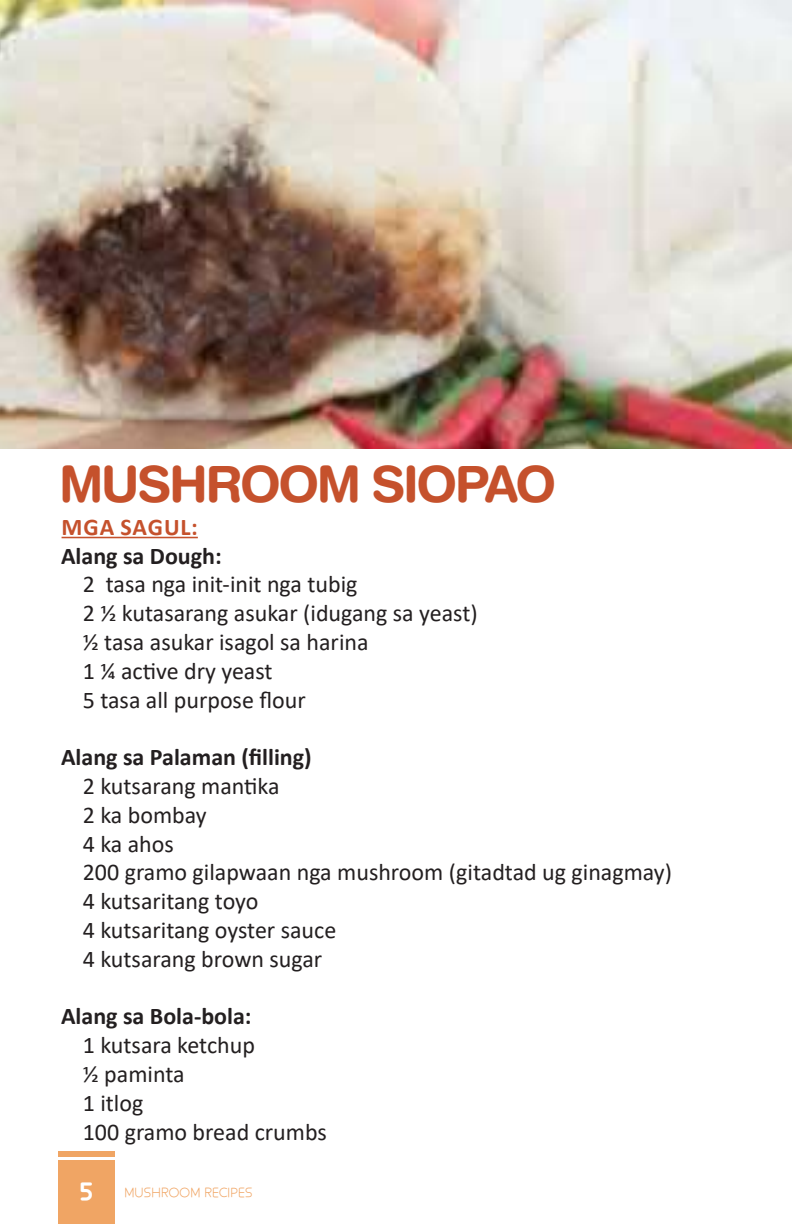
<style>
.page{position:relative;width:792px;height:1224px;background:#fff}
.page>*{position:absolute;margin:0;border:0;box-sizing:border-box;transform-origin:0 0}
.t1{font:700 50px "Helvetica Rounded LT Std";letter-spacing:-.05em;color:#c5512c}
.t2{font:24px "Calibri";color:#231f20}
.t3{font:700 24px "Calibri";color:#231f20}
.t4{font:700 24px "Calibri";letter-spacing:.04em;color:#c5512c}
.t5{font:700 20px "Smile";color:#fff}
.t6{font:300 12px "Smile";color:#f0a564}
</style>
<div class="page">
<div style="left:58px;top:1160px;width:57px;height:64px;background:#f0a564"></div>
<div style="left:58px;top:1152px;width:57px;height:5px;background:#f0a564"></div>
<hr style="left:62px;top:537px;width:136px;height:1px;background:#c5512c">
<img style="left:0;top:0;width:792px;height:449px">
<p class="t1" style="left:59px;top:454px;width:499px">MUSHROOM SIOPAO</p>
<p class="t4" style="left:62px;top:510px;width:138px">MGA SAGUL:</p>
<p class="t3" style="left:61px;top:539px;width:162px">Alang sa Dough:</p>
<p class="t2" style="left:83px;top:568px;width:276px">2 tasa nga init-init nga tubig</p>
<p class="t2" style="left:83px;top:597px;width:396px">2 ½ kutasarang asukar (idugang sa yeast)</p>
<p class="t2" style="left:83px;top:625px;width:287px">½ tasa asukar isagol sa harina</p>
<p class="t2" style="left:83px;top:654px;width:191px">1 ¼ active dry yeast</p>
<p class="t2" style="left:83px;top:683px;width:224px">5 tasa all purpose flour</p>
<p class="t3" style="left:61px;top:740px;width:252px">Alang sa Palaman (filling)</p>
<p class="t2" style="left:83px;top:769px;width:198px">2 kutsarang mantika</p>
<p class="t2" style="left:83px;top:798px;width:125px">2 ka bombay</p>
<p class="t2" style="left:83px;top:827px;width:93px">4 ka ahos</p>
<p class="t2" style="left:83px;top:856px;width:591px">200 gramo gilapwaan nga mushroom (gitadtad ug ginagmay)</p>
<p class="t2" style="left:83px;top:885px;width:177px">4 kutsaritang toyo</p>
<p class="t2" style="left:83px;top:913px;width:255px">4 kutsaritang oyster sauce</p>
<p class="t2" style="left:83px;top:942px;width:241px">4 kutsarang brown sugar</p>
<p class="t3" style="left:61px;top:999px;width:192px">Alang sa Bola-bola:</p>
<p class="t2" style="left:83px;top:1029px;width:174px">1 kutsara ketchup</p>
<p class="t2" style="left:83px;top:1057px;width:103px">½ paminta</p>
<p class="t2" style="left:83px;top:1086px;width:62px">1 itlog</p>
<p class="t2" style="left:83px;top:1115px;width:246px">100 gramo bread crumbs</p>
<p class="t5" style="left:79px;top:1181px;width:16px">5</p>
<p class="t6" style="left:124px;top:1187px;width:130px">MUSHROOM RECIPES</p>
</div>
